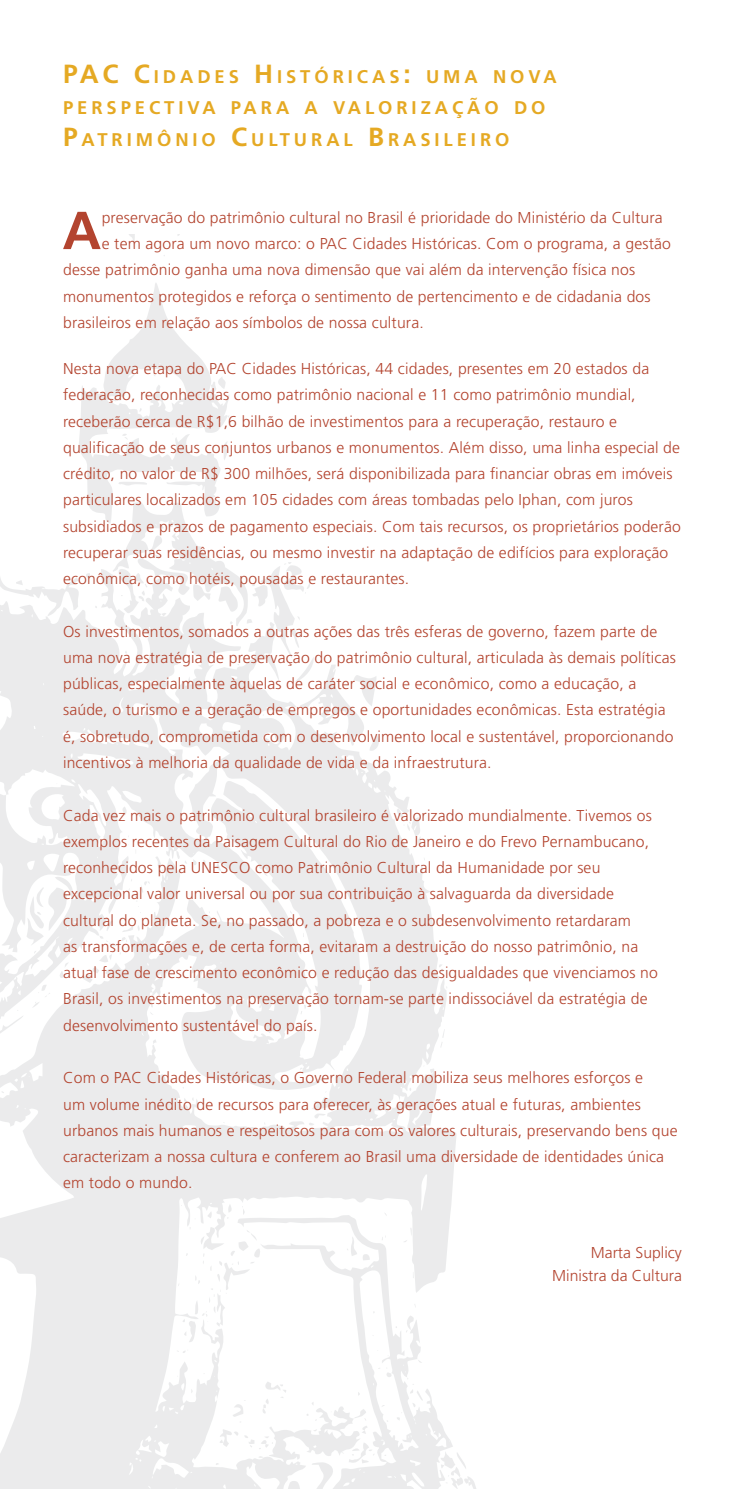
<style>
.page{position:relative;width:745px;height:1489px;background:#fff}
.page>*{position:absolute;margin:0;border:0;box-sizing:border-box;transform-origin:0 0}
.t1{font:700 53.38px "Frutiger";color:#b3442f}
.t2{font:700 18.38px/31.5px "Frutiger";letter-spacing:.215em;color:#e5a923}
.t3{font:300 15.75px/26.2px "Frutiger";letter-spacing:.01em;color:#b3442f}
.s1{font-size:26.25px}
</style>
<div class="page">
<svg style="left:0;top:751px;width:456px;height:737px;fill:#ebebec"></svg>
<svg style="left:129px;top:234px;width:51px;height:12px"></svg>
<svg style="left:207px;top:1211px;width:5px;height:7px"></svg>
<svg style="left:380px;top:760px;width:4px;height:4px"></svg>
<svg style="left:438px;top:964px;width:6px;height:8px"></svg>
<svg style="left:403px;top:1227px;width:9px;height:15px"></svg>
<svg style="left:191px;top:1388px;width:3px;height:5px"></svg>
<svg style="left:440px;top:1029px;width:4px;height:18px"></svg>
<svg style="left:383px;top:1212px;width:3px;height:4px"></svg>
<svg style="left:262px;top:1381px;width:24px;height:32px"></svg>
<svg style="left:408px;top:1087px;width:3px;height:4px"></svg>
<svg style="left:405px;top:1315px;width:9px;height:17px"></svg>
<svg style="left:313px;top:1428px;width:4px;height:3px"></svg>
<svg style="left:27px;top:887px;width:40px;height:66px"></svg>
<svg style="left:354px;top:1408px;width:13px;height:25px"></svg>
<svg style="left:227px;top:1203px;width:5px;height:15px"></svg>
<svg style="left:346px;top:1236px;width:23px;height:24px"></svg>
<svg style="left:381px;top:1235px;width:5px;height:5px"></svg>
<svg style="left:340px;top:1442px;width:34px;height:21px"></svg>
<svg style="left:177px;top:1349px;width:11px;height:4px"></svg>
<svg style="left:232px;top:1399px;width:13px;height:23px"></svg>
<svg style="left:215px;top:1428px;width:58px;height:36px"></svg>
<svg style="left:242px;top:1205px;width:3px;height:9px"></svg>
<svg style="left:396px;top:808px;width:25px;height:37px"></svg>
<svg style="left:178px;top:1226px;width:83px;height:115px"></svg>
<svg style="left:440px;top:1450px;width:36px;height:38px"></svg>
<svg style="left:215px;top:862px;width:6px;height:9px"></svg>
<svg style="left:193px;top:859px;width:4px;height:6px"></svg>
<svg style="left:59px;top:962px;width:10px;height:16px"></svg>
<svg style="left:203px;top:859px;width:3px;height:4px"></svg>
<svg style="left:176px;top:850px;width:11px;height:13px"></svg>
<svg style="left:225px;top:891px;width:4px;height:5px"></svg>
<svg style="left:121px;top:806px;width:6px;height:11px"></svg>
<svg style="left:82px;top:919px;width:58px;height:63px"></svg>
<svg style="left:32px;top:984px;width:18px;height:24px"></svg>
<svg style="left:128px;top:835px;width:35px;height:78px"></svg>
<svg style="left:308px;top:1113px;width:17px;height:12px"></svg>
<svg style="left:152px;top:1039px;width:4px;height:5px"></svg>
<svg style="left:264px;top:872px;width:4px;height:4px"></svg>
<svg style="left:183px;top:1096px;width:10px;height:6px"></svg>
<svg style="left:300px;top:1004px;width:7px;height:10px"></svg>
<svg style="left:377px;top:1349px;width:46px;height:72px"></svg>
<svg style="left:0;top:283px;width:379px;height:468px"></svg>
<p class="t2" style="left:63px;top:61px;width:494px"><span class="s1">PAC C</span>IDADES <span class="s1">H</span>ISTÓRICA S<span class="s1">:</span> UMA NOVA<br>PERSPECTIVA PA RA A VALORIZAÇÃO DO<br><span class="s1">P</span>ATRIMÔNIO <span class="s1">C</span>ULTURAL <span class="s1">B</span>RASILEIRO</p>
<h1 class="t1" style="left:63px;top:199px;width:40px">A</h1>
<p class="t3" style="left:102px;top:204px;width:562px">preservação do patrimônio cultural no Brasil é prioridade do Ministério da Cultura</p>
<p class="t3" style="left:102px;top:231px;width:570px">e tem agora um novo marco: o PAC Cidades Históricas. Com o programa, a gestão</p>
<p class="t3" style="left:63px;top:257px;width:573px">desse patrimônio ganha uma nova dimensão que vai além da intervenção física nos</p>
<p class="t3" style="left:63px;top:283px;width:588px">monumentos protegidos e reforça o sentimento de pertencimento e de cidadania dos</p>
<p class="t3" style="left:63px;top:309px;width:362px">brasileiros em relação aos símbolos de nossa cultura.</p>
<p class="t3" style="left:63px;top:355px;width:619px">Nesta nova etapa do PAC Cidades Históricas, 44 cidades, presentes em 20 estados da federação, reconhecidas como patrimônio nacional e 11 como patrimônio mundial, receberão cerca de R$1,6 bilhão de investimentos para a recuperação, restauro e qualificação de seus conjuntos urbanos e monumentos. Além disso, uma linha especial de crédito, no valor de R$ 300 milhões, será disponibilizada para financiar obras em imóveis particulares localizados em 105 cidades com áreas tombadas pelo Iphan, com juros subsidiados e prazos de pagamento especiais. Com tais recursos, os proprietários poderão recuperar suas residências, ou mesmo investir na adaptação de edifícios para exploração econômica, como hotéis, pousadas e restaurantes.</p>
<p class="t3" style="left:63px;top:618px;width:614px">Os investimentos, somados a outras ações das três esferas de governo, fazem parte de uma nova estratégia de preservação do patrimônio cultural, articulada às demais políticas públicas, especialmente àquelas de caráter social e econômico, como a educação, a saúde, o turismo e a geração de empregos e oportunidades econômicas. Esta estratégia é, sobretudo, comprometida com o desenvolvimento local e sustentável, proporcionando incentivos à melhoria da qualidade de vida e da infraestrutura.</p>
<p class="t3" style="left:63px;top:802px;width:596px">Cada vez mais o patrimônio cultural brasileiro é valorizado mundialmente. Tivemos os exemplos recentes da Paisagem Cultural do Rio de Janeiro e do Frevo Pernambucano, reconhecidos pela UNESCO como Patrimônio Cultural da Humanidade por seu excepcional valor universal ou por sua contribuição à salvaguarda da diversidade cultural do planeta. Se, no passado, a pobreza e o subdesenvolvimento retardaram<br>as transformações e, de certa forma, evitaram a destruição do nosso patrimônio, na atual fase de crescimento econômico e redução das desigualdades que vivenciamos no Brasil, os investimentos na preservação tornam-se parte indissociável da estratégia de desenvolvimento sustentável do país.</p>
<p class="t3" style="left:63px;top:1064px;width:615px">Com o PAC Cidades Históricas, o Governo Federal mobiliza seus melhores esforços e<br>um volume inédito de recursos para oferecer, às gerações atual e futuras, ambientes urbanos mais humanos e respeitosos para com os valores culturais, preservando bens que caracterizam a nossa cultura e conferem ao Brasil uma diversidade de identidades única em todo o mundo.</p>
<p class="t3" style="left:552px;top:1241px;width:131px;line-height:22.8px;text-align:right">Marta Suplicy<br>Ministra da Cultura</p>
</div>
